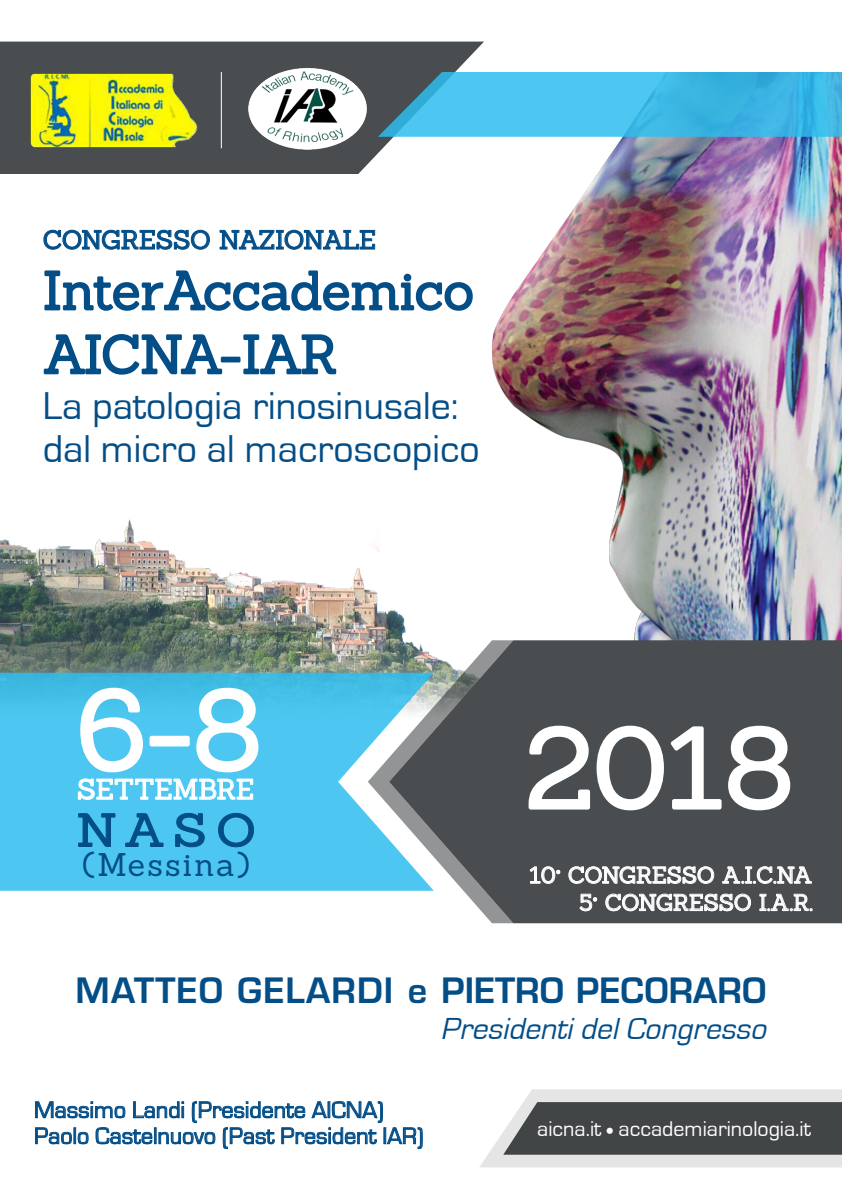
<style>
.page{position:relative;width:842px;height:1191px;background:#fff}
.page>*{position:absolute;margin:0;border:0;box-sizing:border-box;transform-origin:0 0}
.t1{font:113px "Sanchez";color:#fff}
.t2{font:53.2px/63.8px "Sanchez";letter-spacing:-.02em;color:#044e88}
.t3{font:45.6px "Sanchez";color:#044e88;scale:1.1 1}
.t4{font:40px/43.2px "Eurostile";color:#044e88}
.t5{font:600 34px "Eurostile";color:#044e88}
.t6{font:32px "Sanchez";letter-spacing:.07em;color:#044e88}
.t7{font:italic 31.4px "Eurostile";color:#044e88}
.t8{font:28px "Sanchez";letter-spacing:-.005em;color:#fff}
.t9{font:26px "Sanchez";letter-spacing:-.035em;color:#044e88}
.t10{font:24px/26px "Eurostile";color:#044e88}
.t11{font:22.8px/27.2px "Sanchez";letter-spacing:-.015em;color:#fff;text-align:right}
.t12{font:22px "Eurostile";color:#fff}
</style>
<div class="page">
<img style="left:0;top:356px;width:406px;height:317px">
<img style="left:492px;top:137px;width:350px;height:503px">
<div style="left:513px;top:640px;width:329px;height:283px;background:#4a4d4f"></div>
<svg style="left:368px;top:640px;width:145px;height:283px;fill:#4a4d4f"></svg>
<svg style="left:0;top:42px;width:484px;height:132px;background:#626566"></svg>
<svg style="left:378px;top:72px;width:464px;height:65px;background:#44b5de"></svg>
<svg style="left:480px;top:1089px;width:362px;height:78px;background:#848787"></svg>
<svg style="left:0;top:673px;width:434px;height:217px;background:#5bc3e6"></svg>
<svg style="left:43px;top:229px;width:167px;height:21px"></svg>
<svg style="left:219px;top:229px;width:157px;height:21px"></svg>
<svg style="left:530px;top:866px;width:30px;height:18px"></svg>
<svg style="left:568px;top:866px;width:146px;height:18px;background:#87898b"></svg>
<svg style="left:722px;top:866px;width:90px;height:18px;background:#7e8082"></svg>
<svg style="left:579px;top:893px;width:18px;height:18px"></svg>
<svg style="left:605px;top:893px;width:146px;height:18px;background:#87898a"></svg>
<svg style="left:759px;top:893px;width:54px;height:18px"></svg>
<svg style="left:44px;top:270px;width:429px;height:41px"></svg>
<svg style="left:43px;top:334px;width:180px;height:42px"></svg>
<div style="left:221px;top:357px;width:19px;height:5px;border:2px solid #044e88"></div>
<svg style="left:242px;top:334px;width:95px;height:41px"></svg>
<svg style="left:78px;top:813px;width:38px;height:34px"></svg>
<svg style="left:125px;top:813px;width:39px;height:34px"></svg>
<svg style="left:175px;top:813px;width:30px;height:34px"></svg>
<svg style="left:218px;top:813px;width:36px;height:34px"></svg>
<svg style="left:527px;top:724px;width:264px;height:87px;background:#646668"></svg>
<svg style="left:78px;top:686px;width:181px;height:114px;background:#66cef1"></svg>
<svg style="left:35px;top:1101px;width:388px;height:48px"></svg>
<img style="left:30px;top:72px;width:169px;height:76px">
<img style="left:244px;top:64px;width:128px;height:92px">
<hr style="left:221px;top:72px;width:1px;height:76px;background:#fff">
<p class="t9" style="left:43px;top:223px;width:335px">CONGRESSO NAZIONALE</p>
<h2 class="t2" style="left:43px;top:258px;width:433px">InterAccademico<br>AICNA-IAR</h2>
<h3 class="t4" style="left:43px;top:385px;width:439px">La patologia rinosinusale: dal micro al macroscopico</h3>
<h1 class="t1" style="left:77px;top:657px;width:186px">6-8</h1>
<p class="t8" style="left:77px;top:771px;width:179px">SETTEMBRE</p>
<h3 class="t3" style="left:76px;top:800px;width:165px">NASO</h3>
<h3 class="t6" style="left:82px;top:844px;width:170px">(Messina)</h3>
<h1 class="t1" style="left:525px;top:695px;width:270px">2018</h1>
<p class="t11" style="left:529px;top:861px;width:285px">10° CONGRESSO A.I.C.NA<br>5° CONGRESSO I.A.R.</p>
<h3 class="t5" style="left:76px;top:969px;width:692px">MATTEO GELARDI e PIETRO PECORARO</h3>
<h3 class="t7" style="left:441px;top:1011px;width:334px">PresidentidelCongresso</h3>
<p class="t10" style="left:34px;top:1097px;width:391px">Massimo Landi (Presidente AICNA)<br>Paolo Castelnuovo (Past President IAR)</p>
<p class="t12" style="left:537px;top:1117px;width:275px">aicna.it • accademiarinologia.it</p>
</div>
